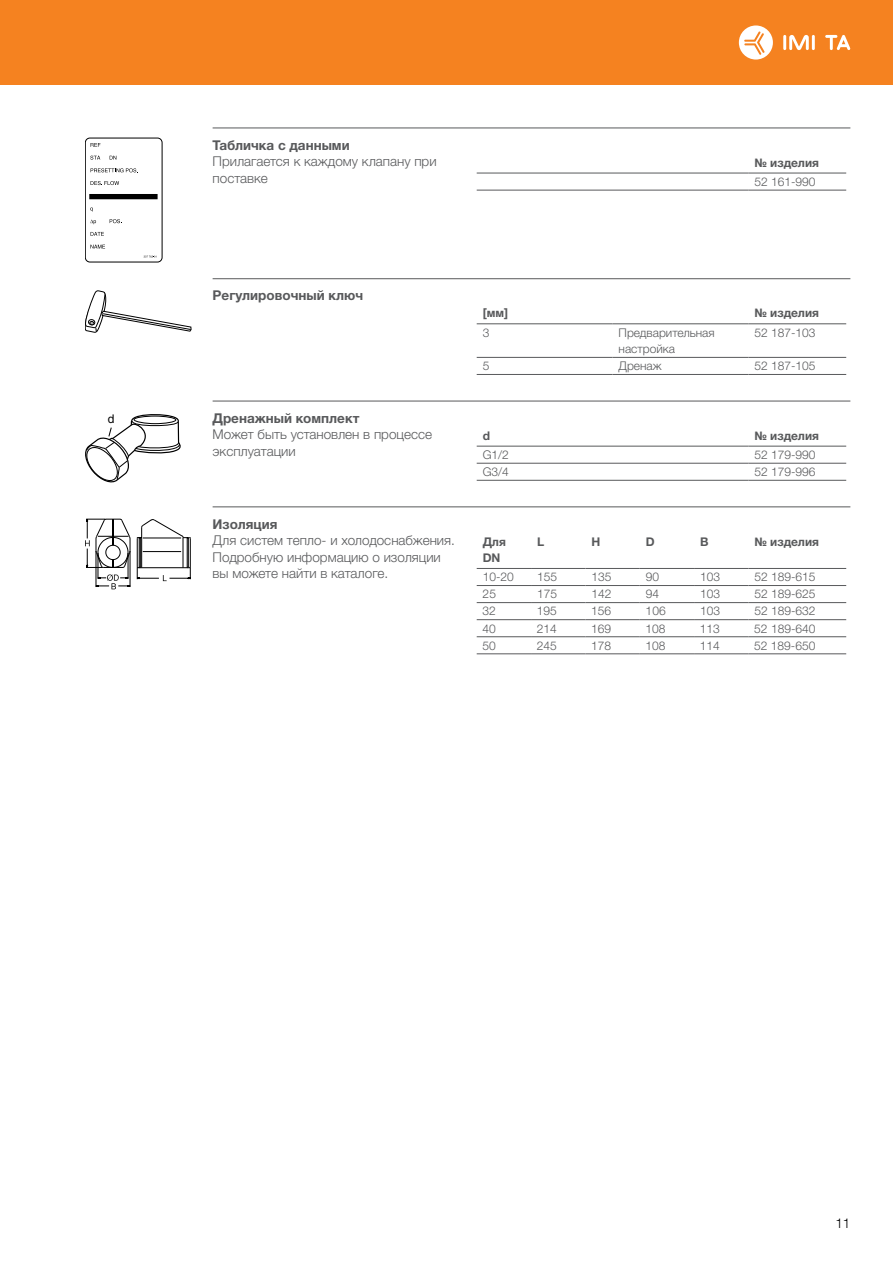
<style>
.page{position:relative;width:893px;height:1263px;background:#fff}
.page>*{position:absolute;margin:0;border:0;box-sizing:border-box;transform-origin:0 0}
.t1{font:300 13.5px/16.5px "Helvetica Neue LTW1 G";color:#58595b}
.t2{font:700 13.5px "Helvetica Neue LTW1 G";color:#58595b}
.t3{font:300 13.5px "Helvetica Neue LTW1 G";color:#000}
.t4{font:300 12px/16.5px "Helvetica Neue LTW1 G";color:#58595b}
.t5{font:700 12px/16.5px "Helvetica Neue LTW1 G";color:#58595b}
.t6{font:12px "Helvetica";color:#000}
</style>
<div class="page">
<div style="left:0;top:0;width:893px;height:85px;background:#f58220"></div>
<hr style="left:783px;top:35px;width:3px;height:15px;background:#fff">
<hr style="left:812px;top:35px;width:3px;height:15px;background:#fff">
<svg style="left:789px;top:35px;width:20px;height:15px"></svg>
<svg style="left:825px;top:35px;width:25px;height:15px"></svg>
<svg style="left:739px;top:25px;width:34px;height:35px"></svg>
<hr style="left:213px;top:128px;width:637px;height:1px;background:#58595b">
<hr style="left:477px;top:173px;width:271px;height:1px;background:#58595b">
<hr style="left:477px;top:190px;width:271px;height:1px;background:#58595b">
<hr style="left:748px;top:173px;width:98px;height:1px;background:#58595b">
<hr style="left:748px;top:190px;width:98px;height:1px;background:#58595b">
<hr style="left:213px;top:278px;width:637px;height:1px;background:#58595b">
<hr style="left:477px;top:323px;width:136px;height:1px;background:#58595b">
<hr style="left:613px;top:323px;width:135px;height:1px;background:#58595b">
<hr style="left:748px;top:323px;width:98px;height:1px;background:#58595b">
<hr style="left:477px;top:357px;width:136px;height:1px;background:#58595b">
<hr style="left:477px;top:374px;width:136px;height:1px;background:#58595b">
<hr style="left:613px;top:357px;width:135px;height:1px;background:#58595b">
<hr style="left:613px;top:374px;width:135px;height:1px;background:#58595b">
<hr style="left:748px;top:357px;width:98px;height:1px;background:#58595b">
<hr style="left:748px;top:374px;width:98px;height:1px;background:#58595b">
<hr style="left:213px;top:401px;width:637px;height:1px;background:#58595b">
<hr style="left:477px;top:446px;width:271px;height:1px;background:#58595b">
<hr style="left:748px;top:446px;width:98px;height:1px;background:#58595b">
<hr style="left:477px;top:463px;width:271px;height:1px;background:#58595b">
<hr style="left:477px;top:480px;width:271px;height:1px;background:#58595b">
<hr style="left:748px;top:463px;width:98px;height:1px;background:#58595b">
<hr style="left:748px;top:480px;width:98px;height:1px;background:#58595b">
<hr style="left:213px;top:506px;width:637px;height:1px;background:#58595b">
<hr style="left:477px;top:568px;width:54px;height:1px;background:#58595b">
<hr style="left:531px;top:568px;width:54px;height:1px;background:#58595b">
<hr style="left:585px;top:568px;width:55px;height:1px;background:#58595b">
<hr style="left:640px;top:568px;width:54px;height:1px;background:#58595b">
<hr style="left:694px;top:568px;width:54px;height:1px;background:#58595b">
<hr style="left:748px;top:568px;width:98px;height:1px;background:#58595b">
<hr style="left:477px;top:585px;width:54px;height:1px;background:#58595b">
<hr style="left:531px;top:585px;width:54px;height:1px;background:#58595b">
<hr style="left:585px;top:585px;width:55px;height:1px;background:#58595b">
<hr style="left:640px;top:585px;width:54px;height:1px;background:#58595b">
<hr style="left:694px;top:585px;width:54px;height:1px;background:#58595b">
<hr style="left:748px;top:585px;width:98px;height:1px;background:#58595b">
<hr style="left:477px;top:602px;width:54px;height:1px;background:#58595b">
<hr style="left:531px;top:602px;width:54px;height:1px;background:#58595b">
<hr style="left:585px;top:602px;width:55px;height:1px;background:#58595b">
<hr style="left:640px;top:602px;width:54px;height:1px;background:#58595b">
<hr style="left:694px;top:602px;width:54px;height:1px;background:#58595b">
<hr style="left:748px;top:602px;width:98px;height:1px;background:#58595b">
<hr style="left:477px;top:619px;width:54px;height:1px;background:#58595b">
<hr style="left:531px;top:619px;width:54px;height:1px;background:#58595b">
<hr style="left:585px;top:619px;width:55px;height:1px;background:#58595b">
<hr style="left:640px;top:619px;width:54px;height:1px;background:#58595b">
<hr style="left:694px;top:619px;width:54px;height:1px;background:#58595b">
<hr style="left:748px;top:619px;width:98px;height:1px;background:#58595b">
<hr style="left:477px;top:636px;width:54px;height:1px;background:#58595b">
<hr style="left:477px;top:653px;width:54px;height:1px;background:#58595b">
<hr style="left:531px;top:636px;width:54px;height:1px;background:#58595b">
<hr style="left:531px;top:653px;width:54px;height:1px;background:#58595b">
<hr style="left:585px;top:636px;width:55px;height:1px;background:#58595b">
<hr style="left:585px;top:653px;width:55px;height:1px;background:#58595b">
<hr style="left:640px;top:636px;width:54px;height:1px;background:#58595b">
<hr style="left:640px;top:653px;width:54px;height:1px;background:#58595b">
<hr style="left:694px;top:636px;width:54px;height:1px;background:#58595b">
<hr style="left:694px;top:653px;width:54px;height:1px;background:#58595b">
<hr style="left:748px;top:636px;width:98px;height:1px;background:#58595b">
<hr style="left:748px;top:653px;width:98px;height:1px;background:#58595b">
<svg style="left:85px;top:291px;width:106px;height:41px"></svg>
<svg style="left:85px;top:414px;width:96px;height:68px"></svg>
<svg style="left:85px;top:518px;width:106px;height:71px"></svg>
<div style="left:85px;top:138px;width:77px;height:124px;border:1px solid #000;border-radius:5px"></div>
<svg style="left:91px;top:143px;width:9px;height:4px"></svg>
<svg style="left:90px;top:156px;width:10px;height:4px"></svg>
<svg style="left:110px;top:156px;width:6px;height:4px"></svg>
<svg style="left:91px;top:168px;width:47px;height:5px"></svg>
<svg style="left:91px;top:181px;width:28px;height:4px"></svg>
<svg style="left:90px;top:219px;width:6px;height:5px"></svg>
<svg style="left:110px;top:219px;width:12px;height:5px"></svg>
<svg style="left:91px;top:232px;width:13px;height:4px"></svg>
<svg style="left:90px;top:245px;width:15px;height:3px"></svg>
<div style="left:89px;top:194px;width:69px;height:5px;background:#000"></div>
<svg style="left:144px;top:256px;width:13px;height:2px"></svg>
<p class="t6" style="left:108px;top:412px;width:8px">d</p>
<p class="t2" style="left:213px;top:136px;width:139px">Табличка с данными</p>
<p class="t1" style="left:213px;top:153px;width:225px">Прилагается к каждому клапану при поставке</p>
<p class="t5" style="left:754px;top:154px;width:66px">№ изделия</p>
<p class="t4" style="left:754px;top:173px;width:63px">52 161-990</p>
<p class="t2" style="left:213px;top:287px;width:152px">Регулировочный ключ</p>
<p class="t5" style="left:483px;top:305px;width:27px">[мм]</p>
<p class="t5" style="left:754px;top:305px;width:66px">№ изделия</p>
<p class="t4" style="left:483px;top:324px;width:8px">3</p>
<p class="t4" style="left:619px;top:324px;width:98px">Предварительная настройка</p>
<p class="t4" style="left:754px;top:324px;width:63px">52 187-103</p>
<p class="t4" style="left:483px;top:358px;width:8px">5</p>
<p class="t4" style="left:619px;top:358px;width:45px">Дренаж</p>
<p class="t4" style="left:754px;top:358px;width:63px">52 187-105</p>
<p class="t2" style="left:213px;top:409px;width:148px">Дренажный комплект</p>
<p class="t1" style="left:213px;top:426px;width:221px">Может быть установлен в процессе эксплуатации</p>
<p class="t5" style="left:483px;top:427px;width:9px">d</p>
<p class="t5" style="left:754px;top:427px;width:66px">№ изделия</p>
<p class="t4" style="left:483px;top:446px;width:28px">G1/2</p>
<p class="t4" style="left:754px;top:446px;width:63px">52 179-990</p>
<p class="t4" style="left:483px;top:463px;width:28px">G3/4</p>
<p class="t4" style="left:754px;top:463px;width:63px">52 179-996</p>
<p class="t2" style="left:213px;top:515px;width:66px">Изоляция</p>
<p class="t1" style="left:213px;top:532px;width:244px">Для систем тепло- и холодоснабжения.<br>Подробную информацию о изоляции вы можете найти в каталоге.</p>
<p class="t5" style="left:483px;top:533px;width:25px">Для<br>DN</p>
<p class="t5" style="left:537px;top:533px;width:9px">L</p>
<p class="t5" style="left:591px;top:533px;width:10px">H</p>
<p class="t5" style="left:646px;top:533px;width:10px">D</p>
<p class="t5" style="left:700px;top:533px;width:10px">B</p>
<p class="t5" style="left:754px;top:533px;width:66px">№ изделия</p>
<p class="t4" style="left:483px;top:569px;width:33px">10-20</p>
<p class="t4" style="left:537px;top:569px;width:22px">155</p>
<p class="t4" style="left:591px;top:569px;width:22px">135</p>
<p class="t4" style="left:646px;top:569px;width:15px">90</p>
<p class="t4" style="left:700px;top:569px;width:22px">103</p>
<p class="t4" style="left:754px;top:569px;width:63px">52 189-615</p>
<p class="t4" style="left:483px;top:586px;width:15px">25</p>
<p class="t4" style="left:537px;top:586px;width:22px">175</p>
<p class="t4" style="left:591px;top:586px;width:22px">142</p>
<p class="t4" style="left:646px;top:586px;width:15px">94</p>
<p class="t4" style="left:700px;top:586px;width:22px">103</p>
<p class="t4" style="left:754px;top:586px;width:63px">52 189-625</p>
<p class="t4" style="left:483px;top:603px;width:15px">32</p>
<p class="t4" style="left:537px;top:603px;width:22px">195</p>
<p class="t4" style="left:591px;top:603px;width:22px">156</p>
<p class="t4" style="left:646px;top:603px;width:22px">106</p>
<p class="t4" style="left:700px;top:603px;width:22px">103</p>
<p class="t4" style="left:754px;top:603px;width:63px">52 189-632</p>
<p class="t4" style="left:483px;top:620px;width:15px">40</p>
<p class="t4" style="left:537px;top:620px;width:22px">214</p>
<p class="t4" style="left:591px;top:620px;width:22px">169</p>
<p class="t4" style="left:646px;top:620px;width:22px">108</p>
<p class="t4" style="left:700px;top:620px;width:22px">113</p>
<p class="t4" style="left:754px;top:620px;width:63px">52 189-640</p>
<p class="t4" style="left:483px;top:637px;width:15px">50</p>
<p class="t4" style="left:537px;top:637px;width:22px">245</p>
<p class="t4" style="left:591px;top:637px;width:22px">178</p>
<p class="t4" style="left:646px;top:637px;width:22px">108</p>
<p class="t4" style="left:700px;top:637px;width:22px">114</p>
<p class="t4" style="left:754px;top:637px;width:63px">52 189-650</p>
<p class="t3" style="left:835px;top:1215px;width:17px">11</p>
</div>
